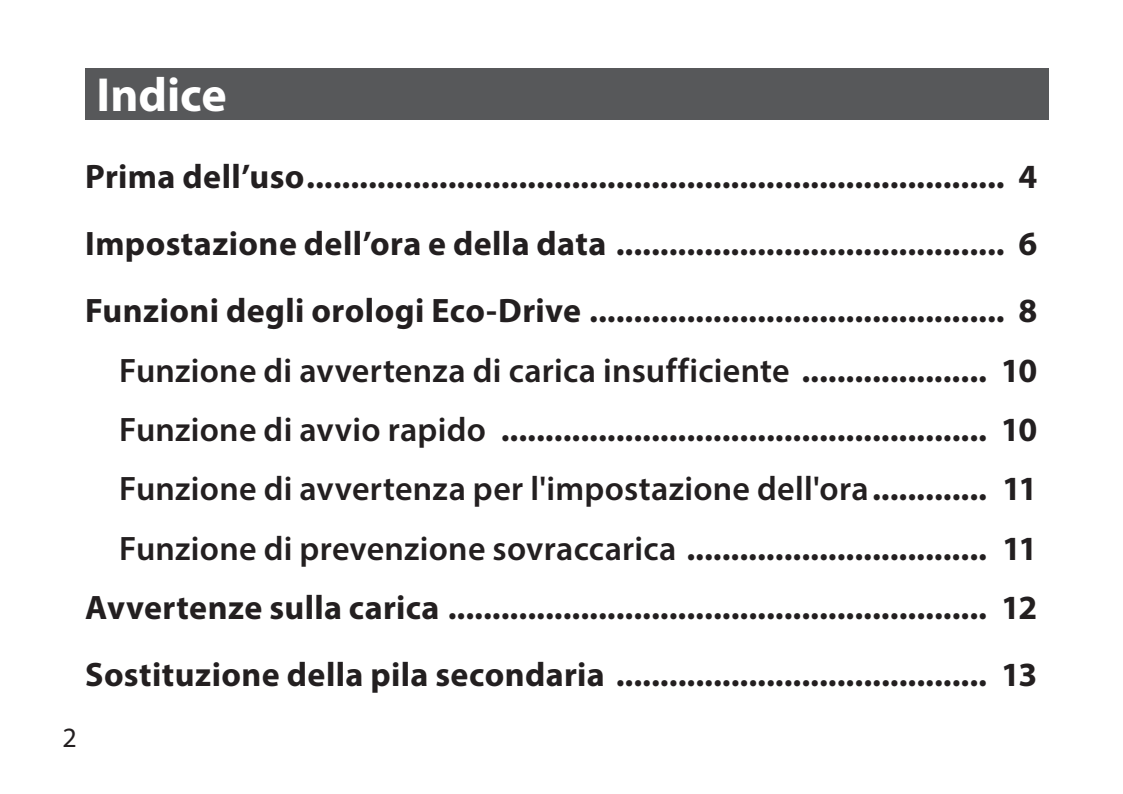
<style>
.page{position:relative;width:1123px;height:794px;background:#fff}
.page>*{position:absolute;margin:0;border:0;box-sizing:border-box;transform-origin:0 0}
.t1{font:700 48px "Myriad Pro";color:#fff}
.t2{font:700 34px/59.2px "Myriad Pro";letter-spacing:.01em;color:#231f20;text-align:justify}
.t3{font:28px "Myriad Pro";color:#231f20}
.s1{font-weight:600}
</style>
<div class="page">
<div style="left:85px;top:68px;width:964px;height:51px;background:#57585a"></div>
<h1 class="t1" style="left:97px;top:64px;width:132px">Indice</h1>
<p class="t2" style="left:85px;top:141px;width:953px;line-height:67.2px">Prima dell’uso............................................................................... 4<br>Impostazione dell’ora e della data ............................................ 6<br>Funzioni degli orologi Eco-Drive ............................................... 8</p>
<p class="t2" style="left:85px;top:339px;width:954px;text-align:right"><span class="s1">Funzione di avvertenza di carica insufficiente</span> ..................... 10<br><span class="s1">Funzione di avvio rapido</span> ....................................................... 10<br><span class="s1">Funzione di avvertenza per l'impostazione dell'ora</span>............. 11<br><span class="s1">Funzione di prevenzione sovraccarica</span> .................................. 11<br>Avvertenze sulla carica ............................................................. 12</p>
<p class="t2" style="left:85px;top:644px;width:954px">Sostituzione della pila secondaria .......................................... 13</p>
<p class="t3" style="left:63px;top:720px;width:16px">2</p>
</div>
